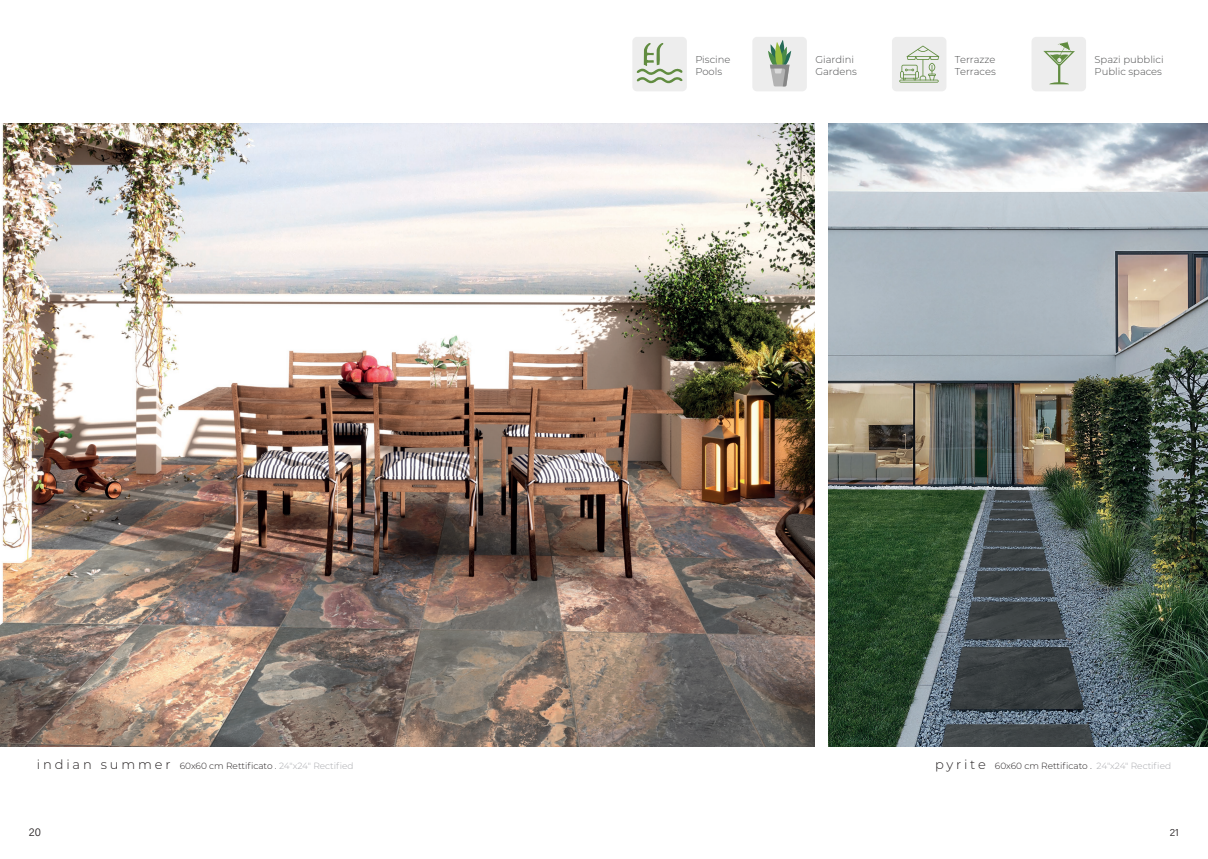
<style>
.page{position:relative;width:1208px;height:859px;background:#fff}
.page>*{position:absolute;margin:0;border:0;box-sizing:border-box;transform-origin:0 0}
.t1{font:11.4px "Acumin Variable Concept";color:#231f20}
.t2{font:10.5px "Acumin Variable Concept";color:#231f20}
.t3{font:300 10px/12px "Montserrat";color:#4b4c4d}
.t4{font:300 9px "Montserrat";color:#231f20}
.s1{font-size:13px}
.s2{color:#a8a9ad}
</style>
<div class="page">
<img style="left:829px;top:123px;width:379px;height:623px">
<img style="left:0;top:123px;width:814px;height:623px">
<div style="left:632px;top:37px;width:55px;height:54px;background:#ededed;border-radius:5px"></div>
<svg style="left:636px;top:43px;width:47px;height:41px"></svg>
<div style="left:752px;top:37px;width:55px;height:54px;background:#ededed;border-radius:5px"></div>
<svg style="left:768px;top:40px;width:23px;height:46px"></svg>
<div style="left:1031px;top:37px;width:55px;height:54px;background:#ededed;border-radius:5px"></div>
<svg style="left:1043px;top:41px;width:32px;height:43px"></svg>
<div style="left:892px;top:37px;width:54px;height:54px;background:#ededed;border-radius:5px"></div>
<hr style="left:899px;top:80px;width:39px;height:3px;background:#618c40">
<svg style="left:900px;top:46px;width:39px;height:34px"></svg>
<p class="t3" style="left:695px;top:53px;width:37px">Piscine<br>Pools</p>
<p class="t3" style="left:815px;top:53px;width:43px">Giardini<br>Gardens</p>
<p class="t3" style="left:955px;top:53px;width:42px">Terrazze<br>Terraces</p>
<p class="t3" style="left:1094px;top:53px;width:71px">Spazi pubblici<br>Public spaces</p>
<p class="t4" style="left:37px;top:760px;width:318px"><span class="s1">i n d i a n s u m m e r</span> 60x60 cm Rettificato . <span class="s2">24"x24" Rectified</span></p>
<p class="t4" style="left:935px;top:760px;width:238px"><span class="s1">p y r i t e</span> 60x60 cm Rettificato . <span class="s2">24"x24" Rectified</span></p>
<p class="t1" style="left:29px;top:824px;width:14px">20</p>
<p class="t2" style="left:1169px;top:826px;width:11px">21</p>
</div>
